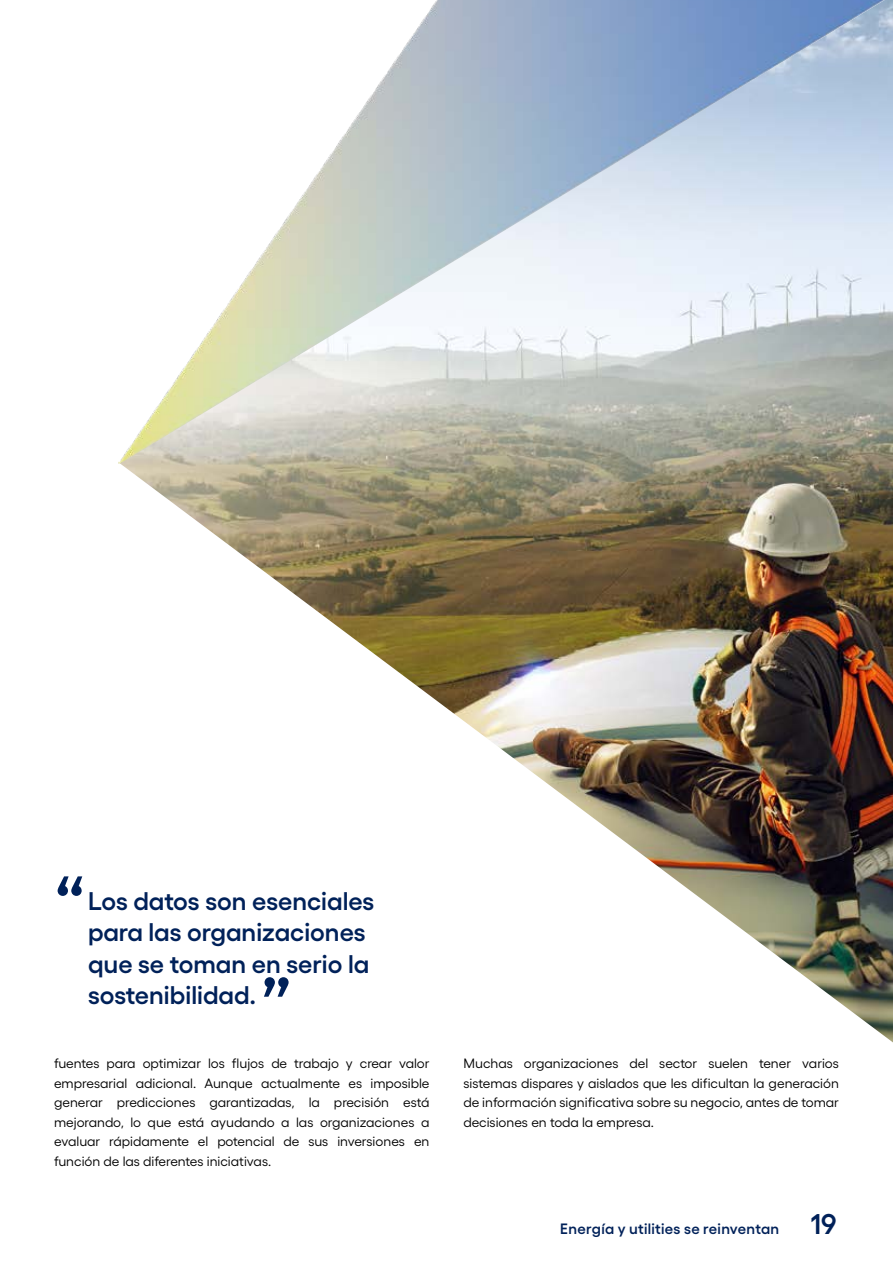
<style>
.page{position:relative;width:893px;height:1263px;background:#fff}
.page>*{position:absolute;margin:0;border:0;box-sizing:border-box;transform-origin:0 0}
.t1{font:600 72px "Gellix";color:#002159}
.t2{font:600 25.5px/31.5px "Gellix";color:#002159}
.t3{font:600 15px "Gellix";letter-spacing:.02em;color:#002159}
.t4{font:13.5px/19.5px "Gellix";color:#000;text-align:justify}
.s1{font-size:28.5px}
</style>
<div class="page">
<img style="left:120px;top:0;width:773px;height:1042px">
<h1 class="t1" style="left:54px;top:850px;width:33px">“</h1>
<h2 class="t2" style="left:88px;top:882px;width:288px">Los datos son esenciales para las organizaciones que se toman en serio la sostenibilidad.</h2>
<h1 class="t1" style="left:292px;top:1023px;width:33px;rotate:-180deg">“</h1>
<p class="t4" style="left:54px;top:1052px;width:377px">fuentes para optimizar los flujos de trabajo y crear valor empresarial adicional. Aunque actualmente es imposible generar predicciones garantizadas, la precisión está mejorando, lo que está ayudando a las organizaciones a evaluar rápidamente el potencial de sus inversiones en función de las diferentes iniciativas.</p>
<p class="t4" style="left:463px;top:1052px;width:377px">Muchas organizaciones del sector suelen tener varios sistemas dispares y aislados que les dificultan la generación de información significativa sobre su negocio, antes de tomar decisiones en toda la empresa.</p>
<p class="t3" style="left:560px;top:1216px;width:278px">Energía y utilities se reinventan <span class="s1">19</span></p>
</div>
